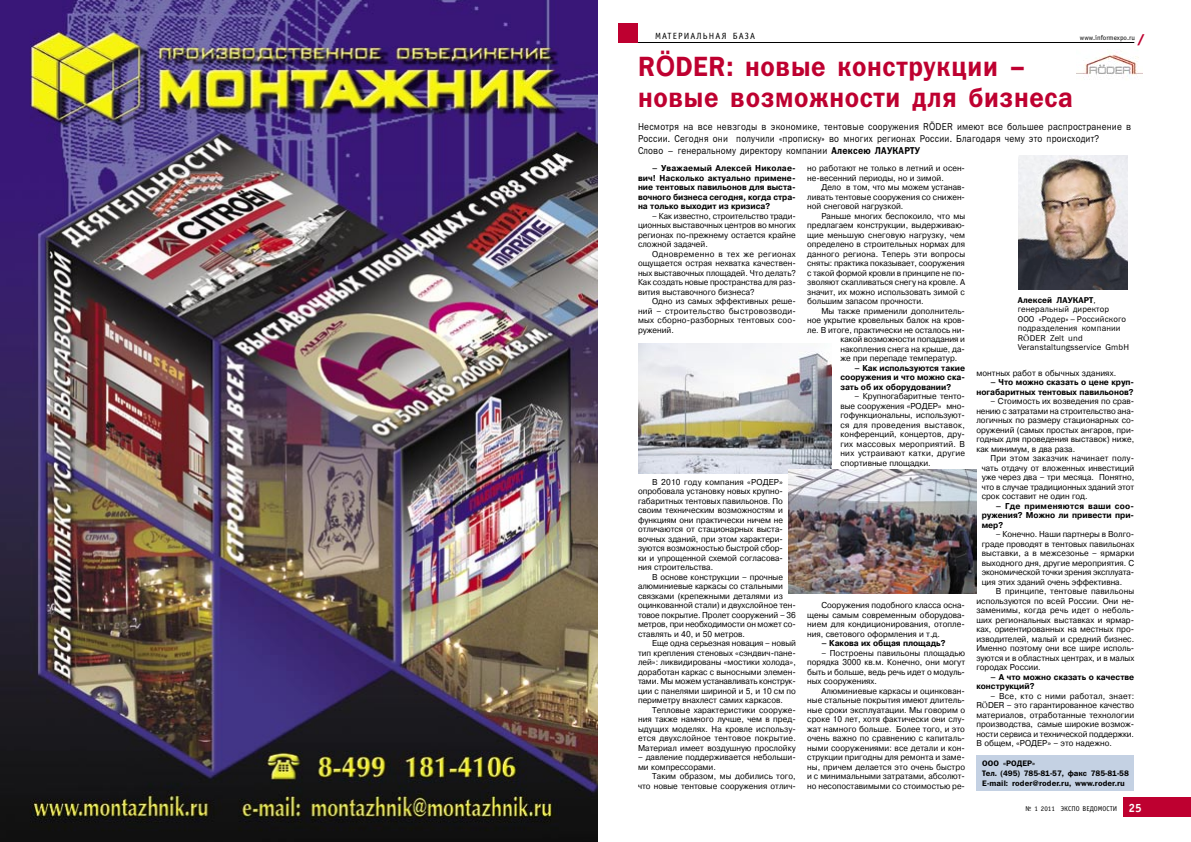
<style>
.page{position:relative;width:1191px;height:842px;background:#fff}
.page>*{position:absolute;margin:0;border:0;box-sizing:border-box;transform-origin:0 0}
.Заголовок_статьи_Frunklin_Demi{font:28px/31px "Franklin Gothic Demi C";letter-spacing:.025em;color:#be0030;scale:.9 1}
.Page_Number{font:700 12px "Officina Sans C";color:#fff}
.t1{font:700 12px "Futuris XC";color:#be0030;scale:1.2 1}
.Заголовок_статьи_Frunklin_Demi-2{font:10px/12px "Franklin Gothic Book C";letter-spacing:.025em;color:#000;scale:.9 1}
.Рубрика{font:9px "Officina Sans C";letter-spacing:.12em;color:#000}
.Основной_текст_PragmC{font:8.5px/9.5px "Pragmatica C";color:#000;text-align:justify;scale:.95 1}
.Основной_текст_PragmC-2{font:700 8.5px/9.5px "Pragmatica C";color:#000;text-align:justify;scale:.95 1}
.Подпись{font:8.5px/9.5px "Franklin Gothic Book C";letter-spacing:.01em;color:#000}
.Подпись-2{font:8.5px "Franklin Gothic Demi C";letter-spacing:.01em;color:#000}
.Подпись-3{font:8px/10px "Franklin Gothic Demi C";letter-spacing:.01em;color:#000}
.Рубрика-2{font:7px "Officina Sans C";color:#000}
.s1{font-family:"Arial";font-weight:700}
.s2{font-family:"Arial"}
.s3{font-family:"Franklin Gothic Demi C"}
.s4{font-family:"Franklin Gothic Book C"}
.s5{font-family:"Minion Pro"}
</style>
<div class="page">
<div style="left:1123px;top:797px;width:68px;height:20px;background:#be0030"></div>
<hr style="left:638px;top:42px;width:496px;height:1px;background:#000">
<div style="left:976px;top:755px;width:158px;height:36px;background:#c4d1e3"></div>
<img style="left:1018px;top:155px;width:109px;height:135px">
<img style="left:1076px;top:51px;width:66px;height:26px">
<div style="left:618px;top:23px;width:20px;height:20px;background:#be0030"></div>
<img style="left:638px;top:344px;width:194px;height:129px">
<img style="left:0;top:0;width:597px;height:842px">
<img style="left:788px;top:470px;width:188px;height:123px">
<p class="Рубрика" style="left:655px;top:31px;width:101px">МАТЕРИАЛЬНАЯ БАЗА</p>
<p class="Рубрика-2" style="left:1080px;top:33px;width:56px">www.informexpo.ru</p>
<p class="t1" style="left:1137px;top:33px;width:8px">/</p>
<p class="Заголовок_статьи_Frunklin_Demi" style="left:638px;top:51px;width:485px">R<span class="s1">Ö</span>DER: новые конструкции – новые возможности для бизнеса</p>
<p class="Заголовок_статьи_Frunklin_Demi-2" style="left:638px;top:120px;width:549px">Несмотря на все невзгоды в экономике, тентовые сооружения R<span class="s2">Ö</span>DER имеют все большее распространение в<br>России. Сегодня они получили «прописку» во многих регионах России. Благодаря чему это происходит?</p>
<p class="Заголовок_статьи_Frunklin_Demi-2" style="left:638px;top:144px;width:315px">Слово – генеральному директору компании <span class="s3">Алексею ЛАУКАРТУ</span></p>
<p class="Основной_текст_PragmC-2" style="left:638px;top:163px;width:168px;text-indent:14px">– Уважаемый Алексей Николае&shy;вич! Насколько актуально примене&shy;ние тентовых павильонов для выста&shy;вочного бизнеса сегодня, когда стра&shy;на только выходит из кризиса?</p>
<p class="Основной_текст_PragmC" style="left:638px;top:211px;width:168px;text-indent:14px">– Как известно, строительство тради&shy;ционных выставочных центров во многих регионах по-прежнему остается крайне сложной задачей.</p>
<p class="Основной_текст_PragmC" style="left:638px;top:249px;width:168px;text-indent:14px">Одновременно в тех же регионах ощущается острая нехватка качествен&shy;ных выставочных площадей. Что делать?<br>Как создать новые пространства для раз&shy;вития выставочного бизнеса?</p>
<p class="Основной_текст_PragmC" style="left:638px;top:296px;width:168px;text-indent:14px">Одно из самых эффективных реше&shy;ний – строительство быстровозводи&shy;мых сборно-разборных тентовых соо&shy;ружений.</p>
<p class="Основной_текст_PragmC" style="left:638px;top:477px;width:154px;text-indent:14px">В 2010 году компания «РОДЕР» опробовала установку новых крупно&shy;габаритных тентовых павильонов. По своим техническим возможностям и функциям они практически ничем не отличаются от стационарных выста&shy;вочных зданий, при этом характери&shy;зуются возможностью быстрой сбор&shy;ки и упрощенной схемой согласова&shy;ния строительства.</p>
<p class="Основной_текст_PragmC" style="left:638px;top:572px;width:168px;text-align:left;text-indent:14px">В основе конструкции – прочные алюминиевые каркасы со стальными связками (крепежными деталями из оцинкованной стали) и двухслойное тен&shy;товое покрытие. Пролет сооружений – 36 метров, при необходимости он может со&shy;ставлять и 40, и 50 метров.</p>
<p class="Основной_текст_PragmC" style="left:638px;top:638px;width:168px;text-indent:14px">Еще одна серьезная новация – новый тип крепления стеновых «сэндвич-пане&shy;лей»: ликвидированы «мостики холода», доработан каркас с выносными элемен&shy;тами. Мы можем устанавливать конструк&shy;ции с панелями шириной и 5, и 10 см по периметру внахлест самих каркасов.</p>
<p class="Основной_текст_PragmC" style="left:638px;top:705px;width:168px;text-indent:14px">Тепловые характеристики сооруже&shy;ния также намного лучше, чем в пред&shy;ыдущих моделях. На кровле использу&shy;ется двухслойное тентовое покрытие.<br>Материал имеет воздушную прослойку</p>
<p class="Основной_текст_PragmC" style="left:638px;top:752px;width:168px">– давление поддерживается небольши&shy;ми компрессорами.</p>
<p class="Основной_текст_PragmC" style="left:638px;top:771px;width:168px;text-align:right">Таким образом, мы добились того, что новые тентовые сооружения отлич-</p>
<p class="Основной_текст_PragmC" style="left:807px;top:163px;width:168px">но работают не только в летний и осен&shy;не-весенний периоды, но и зимой.</p>
<p class="Основной_текст_PragmC" style="left:807px;top:182px;width:168px;text-indent:14px">Дело в том, что мы можем устанав&shy;ливать тентовые сооружения со снижен&shy;ной снеговой нагрузкой.</p>
<p class="Основной_текст_PragmC" style="left:807px;top:211px;width:168px;text-indent:14px">Раньше многих беспокоило, что мы предлагаем конструкции, выдерживаю&shy;щие меньшую снеговую нагрузку, чем определено в строительных нормах для данного региона. Теперь эти вопросы сняты: практика показывает, сооружения с такой формой кровли в принципе не по&shy;зволяют скапливаться снегу на кровле. А значит, их можно использовать зимой с большим запасом прочности.</p>
<p class="Основной_текст_PragmC" style="left:821px;top:306px;width:153px">Мы также применили дополнитель-</p>
<p class="Основной_текст_PragmC" style="left:807px;top:315px;width:168px">ное укрытие кровельных балок на кров-</p>
<p class="Основной_текст_PragmC" style="left:807px;top:325px;width:168px">ле. В итоге, практически не осталось ни-</p>
<p class="Основной_текст_PragmC" style="left:840px;top:334px;width:133px">какой возможности попадания и</p>
<p class="Основной_текст_PragmC" style="left:840px;top:344px;width:133px">накопления снега на крыше, да-</p>
<p class="Основной_текст_PragmC" style="left:840px;top:353px;width:124px">же при перепаде температур.</p>
<p class="Основной_текст_PragmC-2" style="left:840px;top:363px;width:133px;text-indent:14px">– Как используются такие сооружения и что можно ска&shy;зать об их оборудовании?</p>
<p class="Основной_текст_PragmC" style="left:840px;top:391px;width:133px;text-indent:14px">– Крупногабаритные тенто&shy;вые сооружения «РОДЕР» мно&shy;гофункциональны, используют&shy;ся для проведения выставок, конференций, концертов, дру&shy;гих массовых мероприятий. В них устраивают катки, другие спортивные площадки.</p>
<p class="Основной_текст_PragmC" style="left:807px;top:600px;width:168px;text-indent:14px">Сооружения подобного класса осна&shy;щены самым современным оборудова&shy;нием для кондиционирования, отопле&shy;ния, светового оформления и т.д.</p>
<p class="Основной_текст_PragmC-2" style="left:821px;top:638px;width:132px">– Какова их общая площадь?</p>
<p class="Основной_текст_PragmC" style="left:807px;top:648px;width:168px;text-indent:14px">– Построены павильоны площадью порядка 3000 кв.м. Конечно, они могут быть и больше, ведь речь идет о модуль&shy;ных сооружениях.</p>
<p class="Основной_текст_PragmC" style="left:807px;top:686px;width:168px;text-indent:14px">Алюминиевые каркасы и оцинкован&shy;ные стальные покрытия имеют длитель&shy;ные сроки эксплуатации. Мы говорим о сроке 10 лет, хотя фактически они слу&shy;жат намного больше. Более того, и это очень важно по сравнению с капиталь&shy;ными сооружениями: все детали и кон&shy;струкции пригодны для ремонта и заме&shy;ны, причем делается это очень быстро и с минимальными затратами, абсолют&shy;но несопоставимыми со стоимостью ре-</p>
<p class="Подпись-2" style="left:1017px;top:295px;width:79px">Алексей ЛАУКАРТ<span class="s4">,</span></p>
<p class="Подпись" style="left:1017px;top:305px;width:113px">генеральный директор<br>ООО «Родер» – Российского подразделения компании<br>R<span class="s5">Ö</span>DER Zelt und<br>Veranstaltungsservice GmbH</p>
<p class="Основной_текст_PragmC" style="left:976px;top:368px;width:149px">монтных работ в обычных зданиях.</p>
<p class="Основной_текст_PragmC-2" style="left:976px;top:378px;width:168px;text-align:right">– Что можно сказать о цене круп&shy;ногабаритных тентовых павильонов?</p>
<p class="Основной_текст_PragmC" style="left:976px;top:397px;width:168px;text-indent:14px">– Стоимость их возведения по срав&shy;нению с затратами на строительство ана&shy;логичных по размеру стационарных со&shy;оружений (самых простых ангаров, при&shy;годных для проведения выставок) ниже, как минимум, в два раза.</p>
<p class="Основной_текст_PragmC" style="left:981px;top:454px;width:162px;text-indent:9px">При этом заказчик начинает полу&shy;чать отдачу от вложенных инвестиций уже через два – три месяца. Понятно, что в случае традиционных зданий этот срок составит не один год.</p>
<p class="Основной_текст_PragmC-2" style="left:981px;top:501px;width:162px;text-indent:14px">– Где применяются ваши соо&shy;ружения? Можно ли привести при&shy;мер?</p>
<p class="Основной_текст_PragmC" style="left:981px;top:530px;width:162px;text-indent:14px">– Конечно. Наши партнеры в Волго&shy;граде проводят в тентовых павильонах выставки, а в межсезонье – ярмарки выходного дня, другие мероприятия. С экономической точки зрения эксплуата&shy;ция этих зданий очень эффективна.</p>
<p class="Основной_текст_PragmC" style="left:976px;top:587px;width:168px;text-indent:19px">В принципе, тентовые павильоны используются по всей России. Они не&shy;заменимы, когда речь идет о неболь&shy;ших региональных выставках и ярмар&shy;ках, ориентированных на местных про&shy;изводителей, малый и средний бизнес.<br>Именно поэтому они все шире исполь&shy;зуются и в областных центрах, и в малых городах России.</p>
<p class="Основной_текст_PragmC-2" style="left:976px;top:672px;width:168px;text-indent:14px">– А что можно сказать о качестве конструкций?</p>
<p class="Основной_текст_PragmC" style="left:976px;top:691px;width:168px;text-indent:14px">– Все, кто с ними работал, знает:<br>R<span class="s5">Ö</span>DER – это гарантированное качество материалов, отработанные технологии производства, самые широкие возмож&shy;ности сервиса и технической поддержки.<br>В общем, «РОДЕР» – это надежно.</p>
<p class="Подпись-3" style="left:982px;top:758px;width:54px">ООО «РОДЕР»</p>
<p class="Подпись-3" style="left:982px;top:768px;width:148px">Тел. (495) 785-81-57, факс 785-81-58<br>E-mail: roder@roder.ru, www.roder.ru</p>
<p class="Рубрика-2" style="left:1025px;top:805px;width:93px">№ 1 2011 ЭКСПО ВЕДОМОСТИ</p>
<p class="Page_Number" style="left:1128px;top:801px;width:15px">25</p>
</div>
